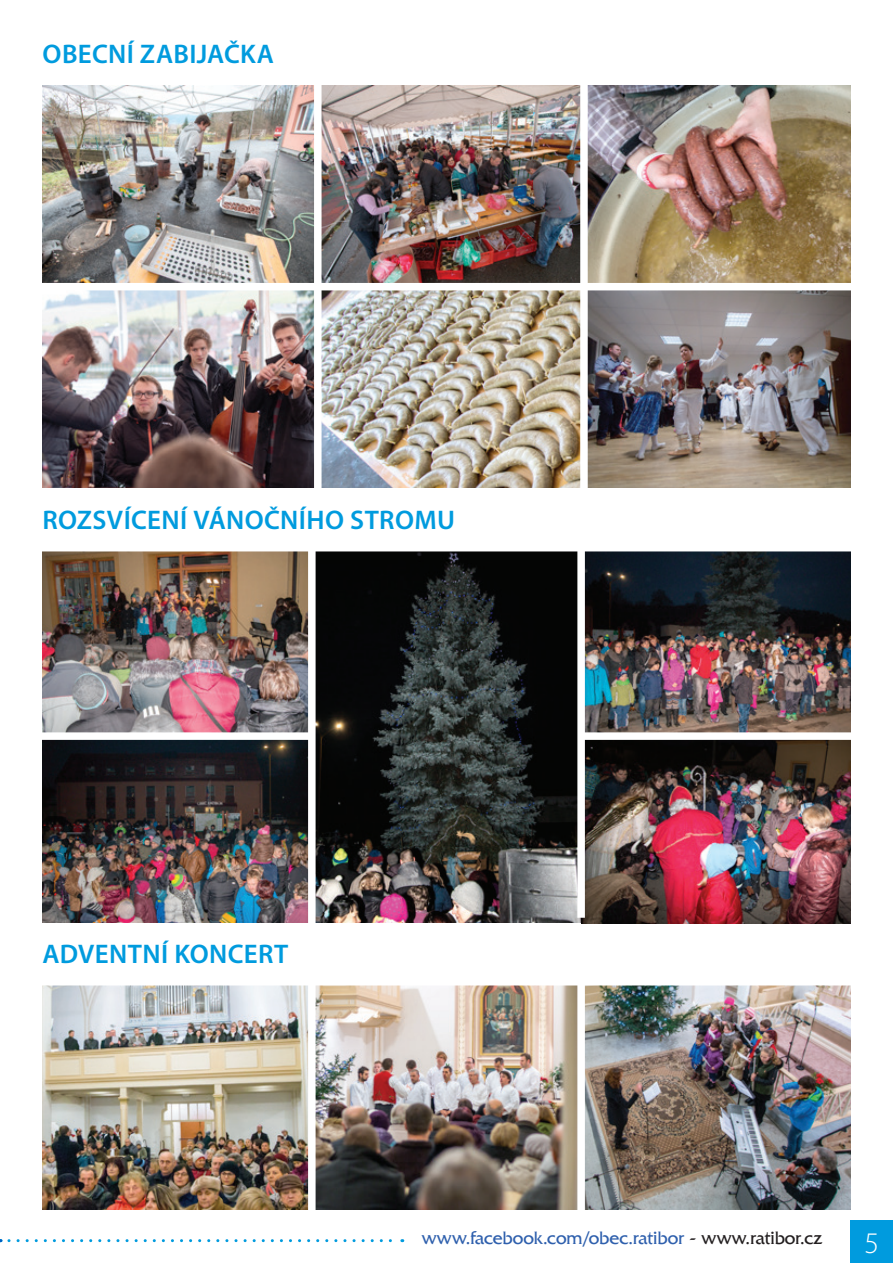
<style>
.page{position:relative;width:893px;height:1263px;background:#fff}
.page>*{position:absolute;margin:0;border:0;box-sizing:border-box;transform-origin:0 0}
.t1{font:300 30px "Myriad Pro";color:#fff}
.t2{font:600 27px "Myriad Pro";letter-spacing:.015em;color:#009bde}
.t3{font:18.9px "France";color:#2f60ad}
.s1{color:#231f20}
</style>
<div class="page">
<hr style="left:0;top:0;width:1px;height:1263px;background:#231f20">
<img style="left:1px;top:85px;width:892px;height:1178px">
<p class="t2" style="left:42px;top:37px;width:233px">OBECNÍ ZABIJAČKA</p>
<p class="t2" style="left:42px;top:502px;width:414px">ROZSVÍCENÍ VÁNOČNÍHO STROMU</p>
<p class="t2" style="left:42px;top:936px;width:247px">ADVENTNÍ KONCERT</p>
<p class="t3" style="left:422px;top:1228px;width:402px">www.facebook.com/obec.ratibor <span class="s1">- www.ratibor.cz</span></p>
<p class="t1" style="left:864px;top:1226px;width:16px">5</p>
</div>
